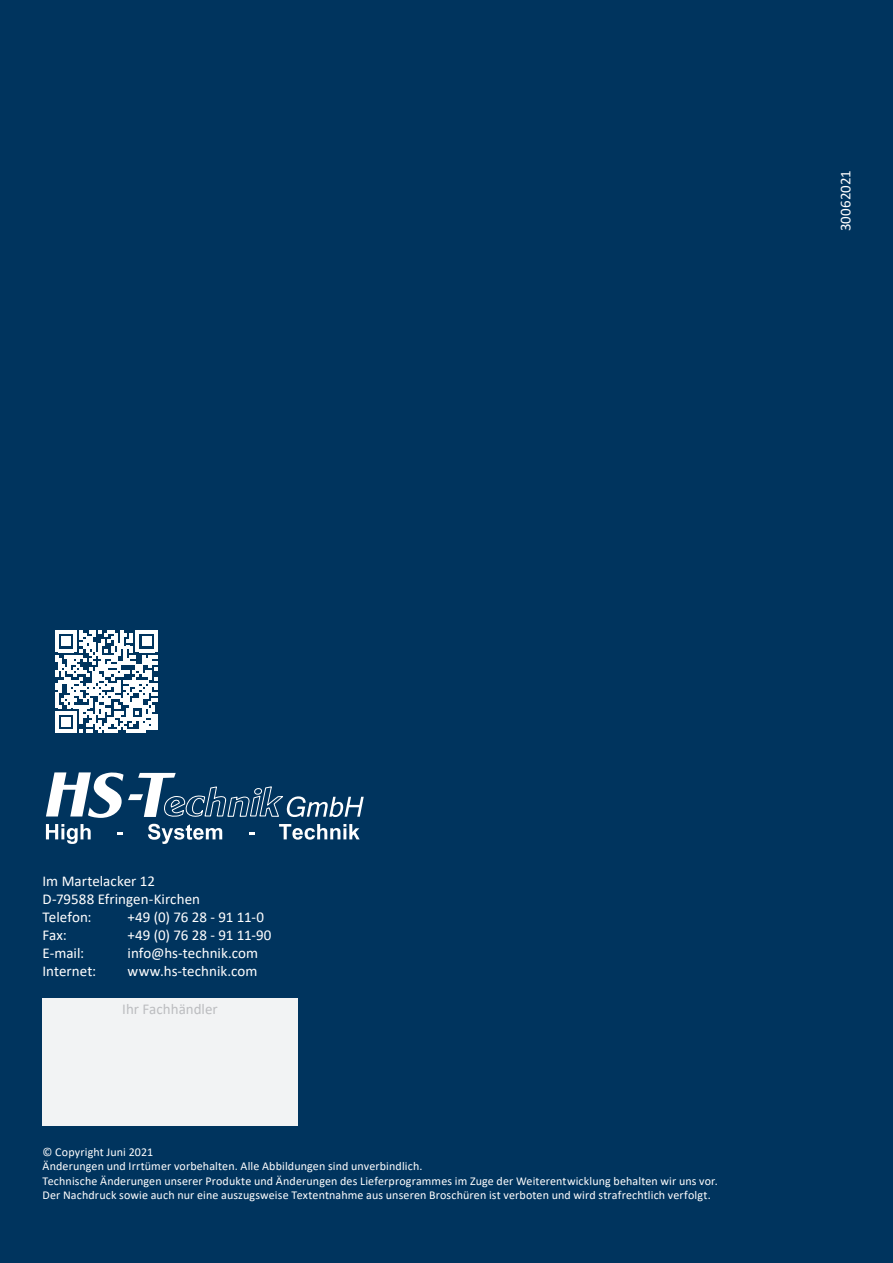
<style>
.page{position:relative;width:893px;height:1263px;background:#00345e}
.page>*{position:absolute;margin:0;border:0;box-sizing:border-box;transform-origin:0 0}
.t1{font:15px/18px "Calibri";color:#fff}
.t2{font:15px "Calibri";color:#bcbdc0}
.t3{font:12px/14.4px "Calibri";letter-spacing:.01em;color:#fff}
</style>
<div class="page">
<svg style="left:46px;top:772px;width:318px;height:72px"></svg>
<div style="left:43px;top:998px;width:255px;height:128px;background:#f2f3f4"></div>
<svg style="left:55px;top:630px;width:103px;height:103px"></svg>
<p class="t1" style="left:836px;top:231px;width:63px;rotate:-90deg">30062021</p>
<p class="t1" style="left:43px;top:872px;width:159px">Im Martelacker 12<br>D-79588 Efringen-Kirchen<br>Telefon:</p>
<p class="t1" style="left:128px;top:908px;width:138px">+49 (0) 76 28 - 91 11-0</p>
<p class="t1" style="left:43px;top:926px;width:26px">Fax:</p>
<p class="t1" style="left:128px;top:926px;width:145px">+49 (0) 76 28 - 91 11-90</p>
<p class="t1" style="left:43px;top:944px;width:43px">E-mail:</p>
<p class="t1" style="left:128px;top:944px;width:132px">info@hs-technik.com</p>
<p class="t1" style="left:43px;top:962px;width:55px">Internet:</p>
<p class="t1" style="left:128px;top:962px;width:131px">www.hs-technik.com</p>
<p class="t2" style="left:122px;top:998px;width:97px">Ihr Fachhändler</p>
<p class="t3" style="left:43px;top:1144px;width:677px">© Copyright Juni 2021<br>Änderungen und Irrtümer vorbehalten. Alle Abbildungen sind unverbindlich.<br>Technische Änderungen unserer Produkte und Änderungen des Lieferprogrammes im Zuge der Weiterentwicklung behalten wir uns vor.<br>Der Nachdruck sowie auch nur eine auszugsweise Textentnahme aus unseren Broschüren ist verboten und wird strafrechtlich verfolgt.</p>
</div>
